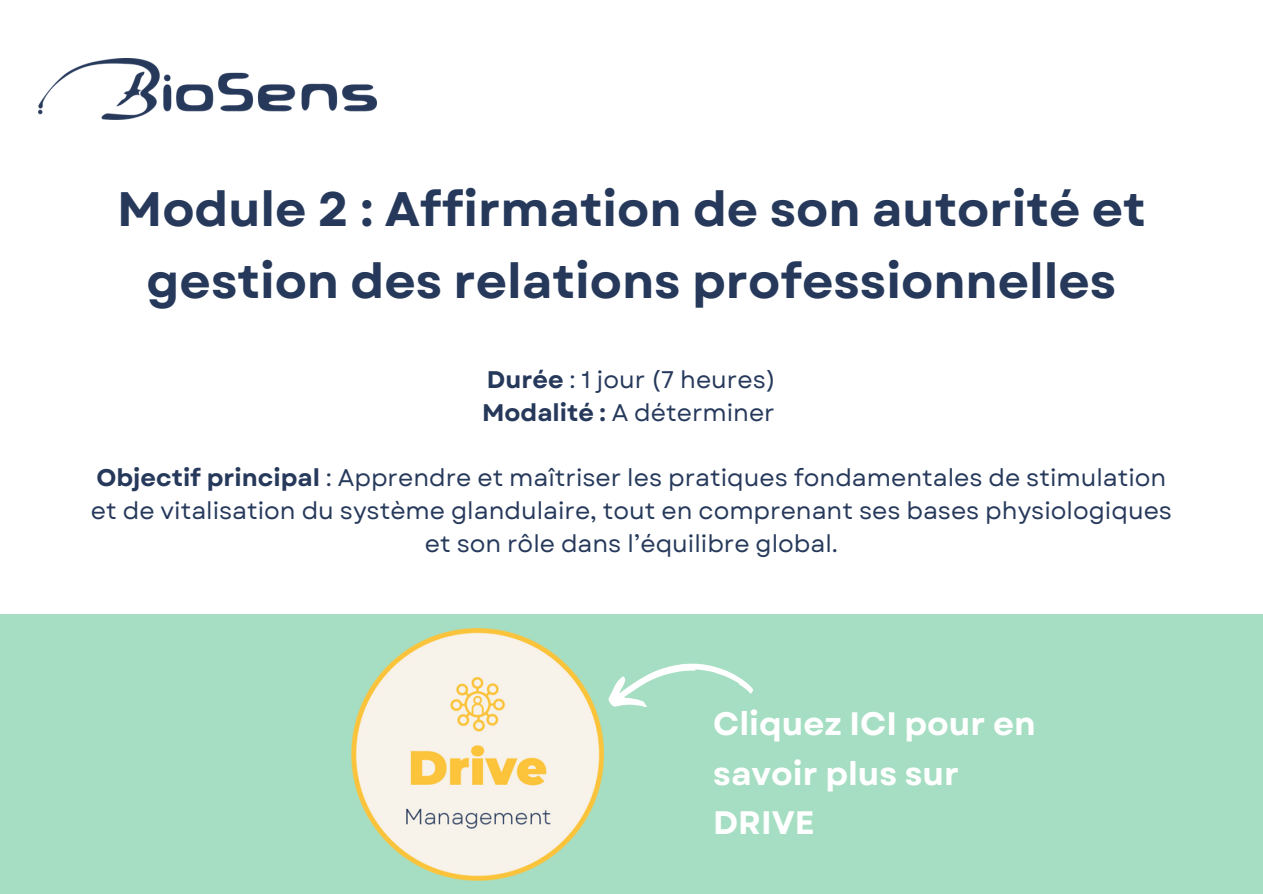
<style>
.page{position:relative;width:1263px;height:894px;background:#fff}
.page>*{position:absolute;margin:0;border:0;box-sizing:border-box;transform-origin:0 0}
.t1{font:700 48.3px/72px "Garet";color:#26395b;text-align:center}
.t2{font:700 32.4px/49.5px "Garet";color:#fff}
.t3{font:24px/32.7px "Garet";color:#26395b;text-align:center}
.s1{font-weight:700}
</style>
<div class="page">
<img style="left:38px;top:59px;width:339px;height:61px">
<div style="left:0;top:614px;width:1263px;height:279px;background:#a6dec3"></div>
<svg style="left:608px;top:663px;width:145px;height:44px"></svg>
<img style="left:352px;top:628px;width:252px;height:252px">
<p class="t1" style="left:117px;top:173px;width:1030px">Module 2 : Affirmation de son autorité et gestion des relations professionnelles</p>
<h1 class="t3" style="left:487px;top:363px;width:290px"><span class="s1">Durée</span> : 1 jour (7 heures)</h1>
<p class="t3" style="left:482px;top:396px;width:294px"><span class="s1">Modalité :</span> A déterminer</p>
<p class="t3" style="left:91px;top:461px;width:1083px"><span class="s1">Objectif principal</span> : Apprendre et maîtriser les pratiques fondamentales de stimulation et de vitalisation du système glandulaire, tout en comprenant ses bases physiologiques et son rôle dans l’équilibre global.</p>
<p class="t2" style="left:713px;top:699px;width:324px">Cliquez ICI pour en savoir plus sur<br>DRIVE</p>
</div>
